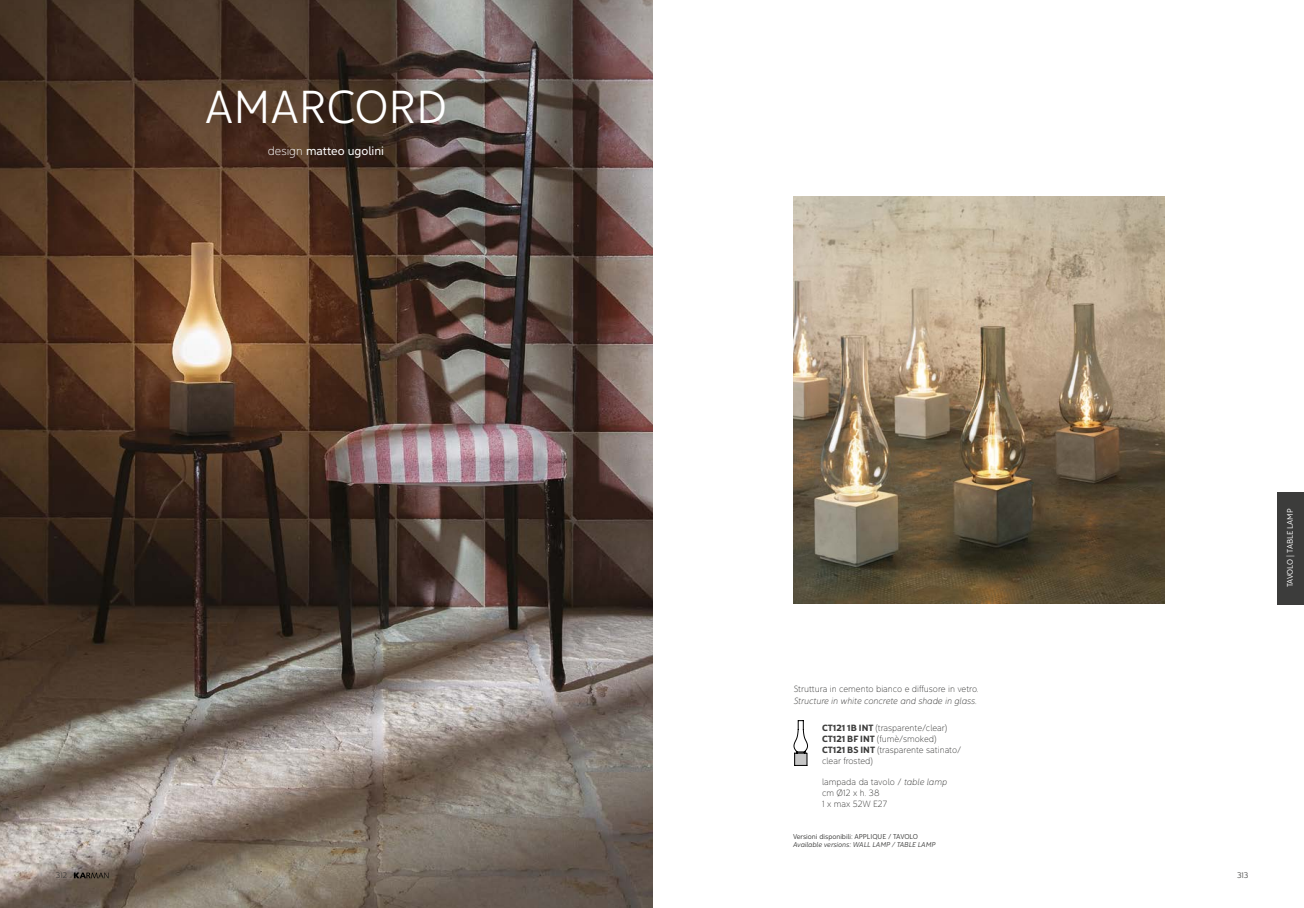
<style>
.page{position:relative;width:1304px;height:908px;background:#fff}
.page>*{position:absolute;margin:0;border:0;box-sizing:border-box;transform-origin:0 0}
.t1{font:46px "Yorkten Nor Lig";color:#fff}
.t2{font:12px "Yorkten Nor Reg";color:#fff}
.t3{font:9px/10.8px "Yorkten Nor Thi";color:#3c3c3b}
.t4{font:9px "Yorkten Nor Thi It";color:#3c3c3b}
.t5{font:8px "Yorkten Nor Boo";color:#fff}
.t6{font:8px "Yorkten Nor Lig";color:#3c3c3b}
.t7{font:7px "Yorkten Nor Boo It";color:#3c3c3b}
.t8{font:7px "Yorkten Nor Boo";color:#3c3c3b}
.s1{font-family:"Yorkten Nor Thi"}
.s2{font-family:"Yorkten Nor Bol"}
.s3{font-family:"Yorkten Nor Thi It"}
</style>
<div class="page">
<div style="left:1277px;top:492px;width:27px;height:111px;background:#3c3c3b"></div>
<img style="left:0;top:0;width:653px;height:907px">
<svg style="left:74px;top:872px;width:35px;height:5px"></svg>
<svg style="left:793px;top:720px;width:15px;height:45px"></svg>
<img style="left:793px;top:196px;width:371px;height:407px">
<h1 class="t1" style="left:205px;top:79px;width:244px">AMARCORD</h1>
<h2 class="t2" style="left:268px;top:143px;width:118px"><span class="s1">design</span> matteo ugolini</h2>
<p class="t6" style="left:56px;top:870px;width:13px">312</p>
<p class="t3" style="left:794px;top:683px;width:187px">Struttura in cemento bianco e diffusore in vetro.</p>
<p class="t4" style="left:794px;top:695px;width:185px">Structure in white concrete and shade in glass.</p>
<p class="t3" style="left:822px;top:722px;width:141px"><span class="s2">CT121 1B INT</span> (trasparente/clear)<br><span class="s2">CT121 BF INT</span> (fumè/smoked)<br><span class="s2">CT121 BS INT</span> (trasparente satinato/ clear frosted)</p>
<p class="t3" style="left:822px;top:776px;width:126px">lampada da tavolo / <span class="s3">table lamp </span>cm Ø12 x h. 38<br>1 x max 52W E27</p>
<p class="t8" style="left:793px;top:831px;width:127px">Versioni disponibili: APPLIQUE / TAVOLO</p>
<p class="t7" style="left:793px;top:839px;width:144px">Available versions: WALL LAMP / TABLE LAMP</p>
<p class="t5" style="left:1285px;top:587px;width:80px;rotate:-90deg">TAVOLO | TABLE LAMP</p>
<p class="t6" style="left:1237px;top:870px;width:13px">313</p>
</div>
